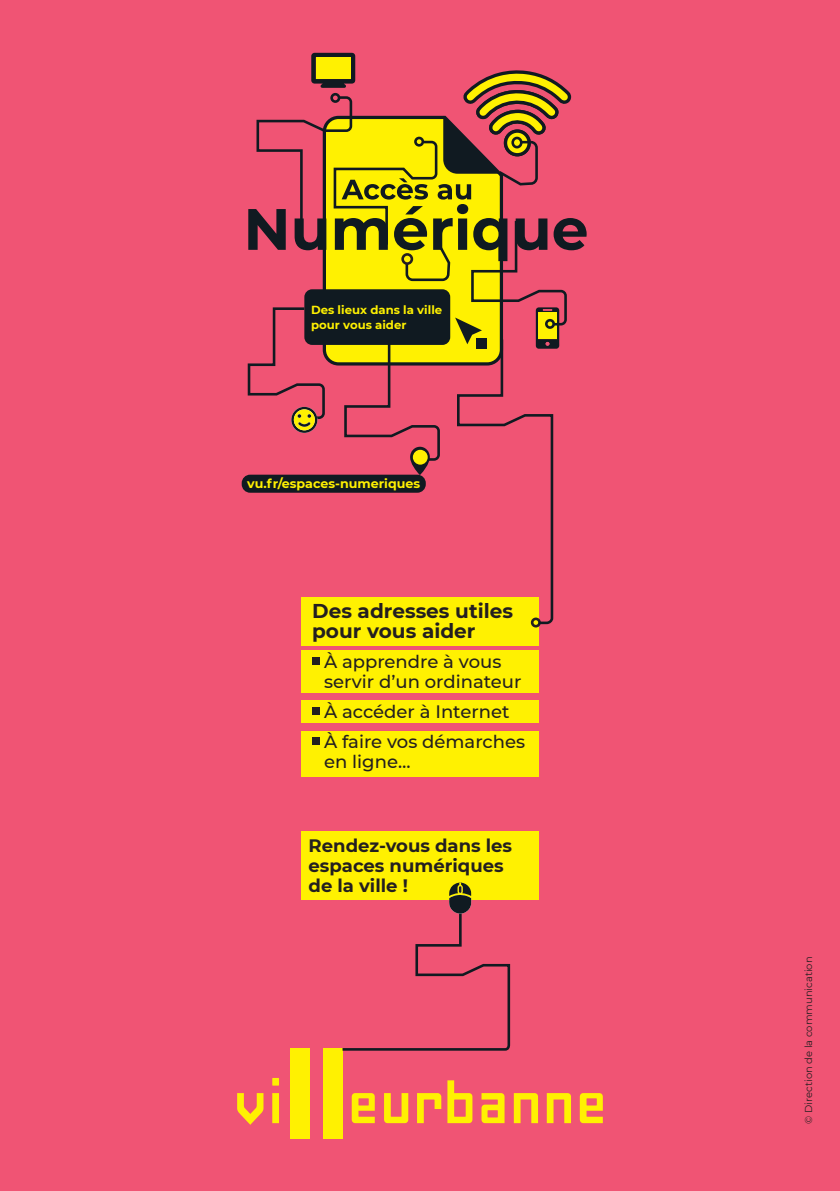
<style>
.page{position:relative;width:840px;height:1191px;background:#fff}
.page>*{position:absolute;margin:0;border:0;box-sizing:border-box;transform-origin:0 0}
.t1{font:700 20px/20px "Montserrat";color:#231f20}
.t2{font:500 18px/20px "Montserrat";color:#231f20}
.t3{font:700 18px/20px "Montserrat";color:#231f20}
.t4{font:700 12.6px "Montserrat";color:#fff101}
.t5{font:700 11.6px/15.6px "Montserrat";color:#fff101}
.t6{font:10px "Montserrat";color:#231f20}
</style>
<div class="page">
<div style="left:0;top:0;width:839px;height:1191px;background:#f05474"></div>
<div style="left:301px;top:597px;width:237px;height:48px;background:#fff101"></div>
<div style="left:301px;top:651px;width:237px;height:42px;background:#fff101"></div>
<div style="left:301px;top:700px;width:237px;height:23px;background:#fff101"></div>
<div style="left:301px;top:731px;width:237px;height:45px;background:#fff101"></div>
<div style="left:312px;top:657px;width:7px;height:7px;background:#231f20"></div>
<div style="left:312px;top:707px;width:7px;height:7px;background:#231f20"></div>
<div style="left:312px;top:737px;width:7px;height:7px;background:#231f20"></div>
<div style="left:301px;top:831px;width:237px;height:69px;background:#fff101"></div>
<svg style="left:237px;top:1093px;width:26px;height:31px"></svg>
<svg style="left:272px;top:1078px;width:7px;height:45px"></svg>
<svg style="left:351px;top:1093px;width:23px;height:30px"></svg>
<svg style="left:579px;top:1093px;width:23px;height:30px"></svg>
<svg style="left:384px;top:1093px;width:24px;height:30px"></svg>
<svg style="left:417px;top:1093px;width:24px;height:30px"></svg>
<svg style="left:447px;top:1080px;width:25px;height:43px"></svg>
<svg style="left:481px;top:1093px;width:23px;height:30px"></svg>
<svg style="left:513px;top:1093px;width:24px;height:30px"></svg>
<svg style="left:546px;top:1093px;width:24px;height:30px"></svg>
<div style="left:290px;top:1048px;width:19px;height:90px;background:#fff101"></div>
<div style="left:323px;top:1048px;width:19px;height:90px;background:#fff101"></div>
<svg style="left:342px;top:882px;width:169px;height:170px"></svg>
<div style="left:530px;top:617px;width:10px;height:10px;border:3px solid #231f20;border-radius:50%"></div>
<svg style="left:247px;top:53px;width:339px;height:572px"></svg>
<div style="left:241px;top:474px;width:184px;height:19px;background:#101a21;border-radius:8px"></div>
<p class="t5" style="left:311px;top:301px;width:132px">Des lieux dans la ville pour vous aider</p>
<p class="t4" style="left:247px;top:474px;width:174px">vu.fr/espaces-numeriques</p>
<p class="t1" style="left:312px;top:599px;width:202px">Des adresses utiles pour vous aider</p>
<p class="t2" style="left:324px;top:650px;width:199px">À apprendre à vous servir d’un ordinateur</p>
<p class="t2" style="left:324px;top:695px;width:202px;line-height:30px">À accéder à Internet<br>À faire vos démarches</p>
<p class="t2" style="left:324px;top:750px;width:88px">en ligne…</p>
<p class="t3" style="left:308px;top:834px;width:205px">Rendez-vous dans les espaces numériques de la ville !</p>
<p class="t6" style="left:801px;top:1123px;width:168px;rotate:-90deg">© Direction de la communication</p>
</div>
